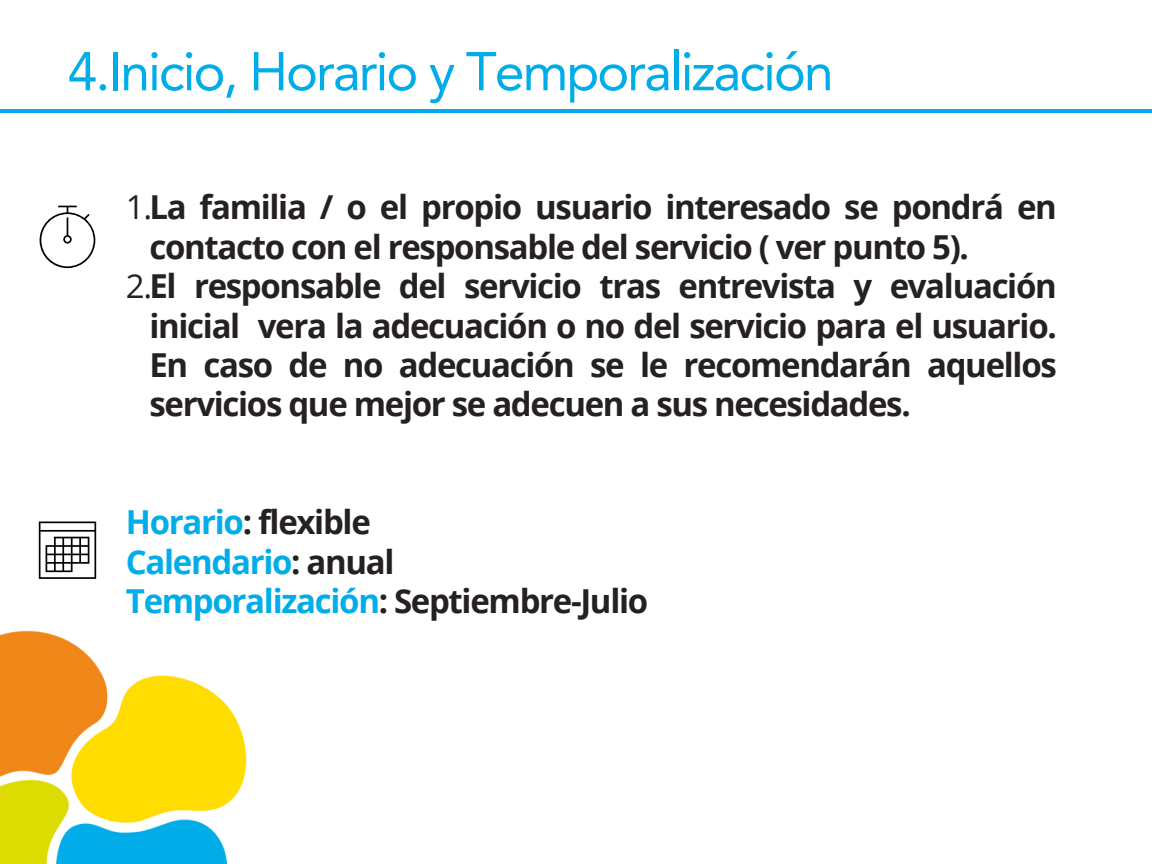
<style>
.page{position:relative;width:1152px;height:864px;background:#fff}
.page>*{position:absolute;margin:0;border:0;box-sizing:border-box;transform-origin:0 0}
.t1{font:54px "Avenir LT Pro";letter-spacing:-.04em;color:#00ade8}
.t2{font:700 33px/39.3px "Open Sans";letter-spacing:-.04em;color:#252120}
.t3{font:700 33px "Open Sans";letter-spacing:-.04em;color:#00ade8}
.s1{font-weight:400}
.s2{color:#00ade8}
.s3{color:#252120}
</style>
<div class="page">
<img style="left:0;top:630px;width:247px;height:234px">
<hr style="left:0;top:109px;width:1152px;height:3px;background:#00ade8">
<svg style="left:39px;top:206px;width:57px;height:63px"></svg>
<svg style="left:39px;top:522px;width:57px;height:57px"></svg>
<p class="t1" style="left:68px;top:49px;width:768px">4.Inicio, Horario y Temporalización</p>
<p class="t2" style="left:149px;top:187px;width:909px;text-indent:-24px"><span class="s1">1.</span>La familia / o el propio usuario interesado se pondrá en contacto con el responsable del servicio ( ver punto 5).</p>
<p class="t2" style="left:149px;top:266px;width:909px;text-align:justify;text-indent:-24px"><span class="s1">2.</span>El responsable del servicio tras entrevista y evaluación inicial vera la adecuación o no del servicio para el usuario.<br>En caso de no adecuación se le recomendarán aquellos servicios que mejor se adecuen a sus necesidades.</p>
<p class="t2" style="left:126px;top:502px;width:246px"><span class="s2">Horario</span>: flexible</p>
<p class="t3" style="left:126px;top:539px;width:270px">Calendario<span class="s3">: anual</span></p>
<p class="t2" style="left:126px;top:581px;width:524px"><span class="s2">Temporalización</span>: Septiembre-Julio</p>
</div>
